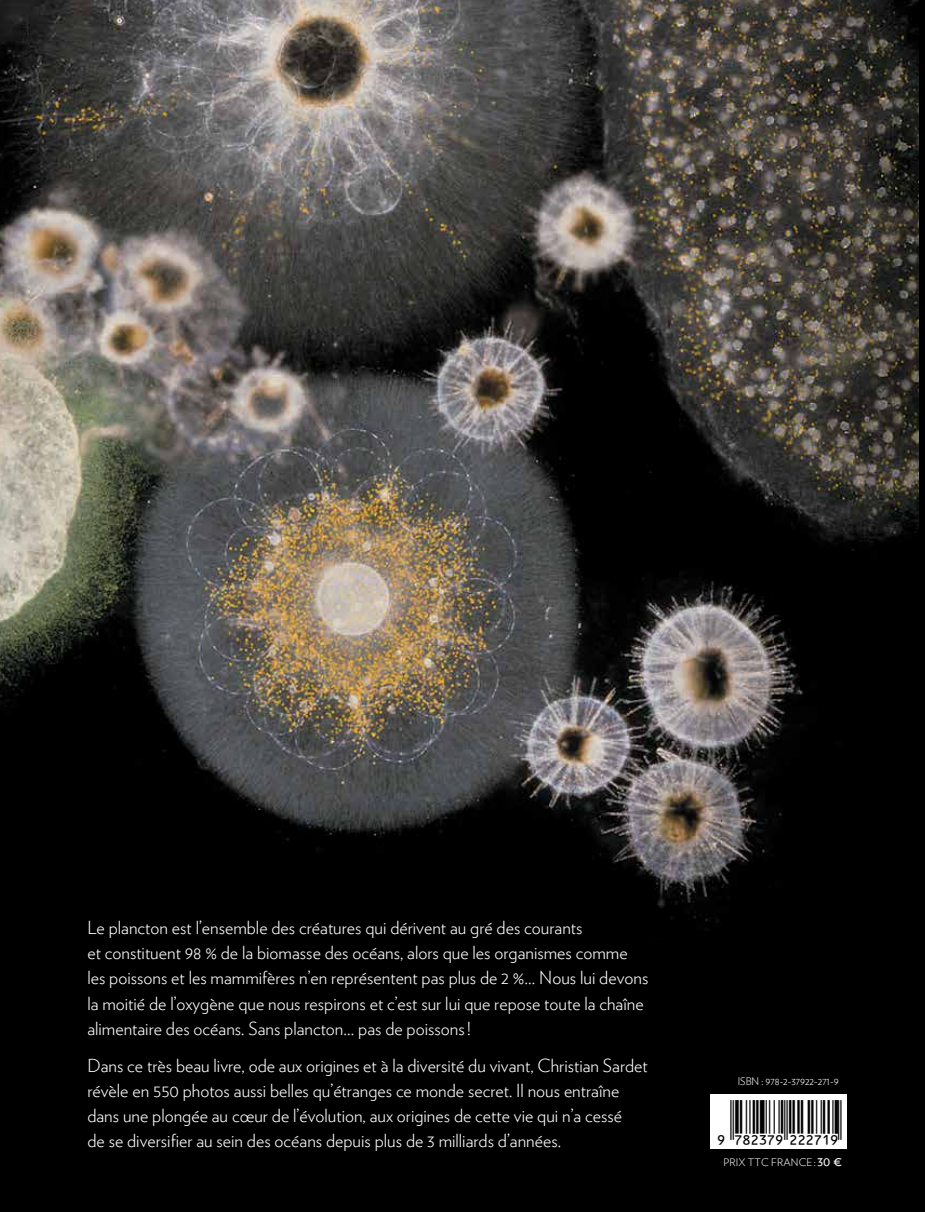
<style>
.page{position:relative;width:925px;height:1212px;background:#fff}
.page>*{position:absolute;margin:0;border:0;box-sizing:border-box;transform-origin:0 0}
.t1{font:45px "Ean Lin P36";color:#000}
.t2{font:300 18px/25px "Verlag";color:#fff}
.t3{font:300 10.5px "Verlag";color:#fff}
.s1{font-weight:400;font-size:13.5px}
</style>
<div class="page">
<img style="left:0;top:0;width:918px;height:1212px">
<div style="left:918px;top:0;width:7px;height:1212px;background:#000"></div>
<div style="left:710px;top:1095px;width:137px;height:54px;background:#fff"></div>
<p class="t2" style="left:87px;top:914px;width:562px">Le plancton est l’ensemble des créatures qui dérivent au gré des courants<br>et constituent 98 % de la biomasse des océans, alors que les organismes comme les poissons et les mammifères n’en représentent pas plus de 2 %… Nous lui devons la moitié de l’oxygène que nous respirons et c’est sur lui que repose toute la chaîne alimentaire des océans. Sans plancton… pas de poissons !</p>
<p class="t2" style="left:87px;top:1051px;width:562px">Dans ce très beau livre, ode aux origines et à la diversité du vivant, Christian Sardet révèle en 550 photos aussi belles qu’étranges ce monde secret. Il nous entraîne dans une plongée au cœur de l’évolution, aux origines de cette vie qui n’a cessé<br>de se diversifier au sein des océans depuis plus de 3 milliards d’années.</p>
<p class="t3" style="left:738px;top:1074px;width:102px">ISBN : 978-2-37922-271-9</p>
<h1 class="t1" style="left:705px;top:1084px;width:138px">,!7IC3H9-ccCHBJ!</h1>
<p class="t3" style="left:723px;top:1155px;width:120px">PRIX TTC FRANCE : <span class="s1">30 €</span></p>
</div>
